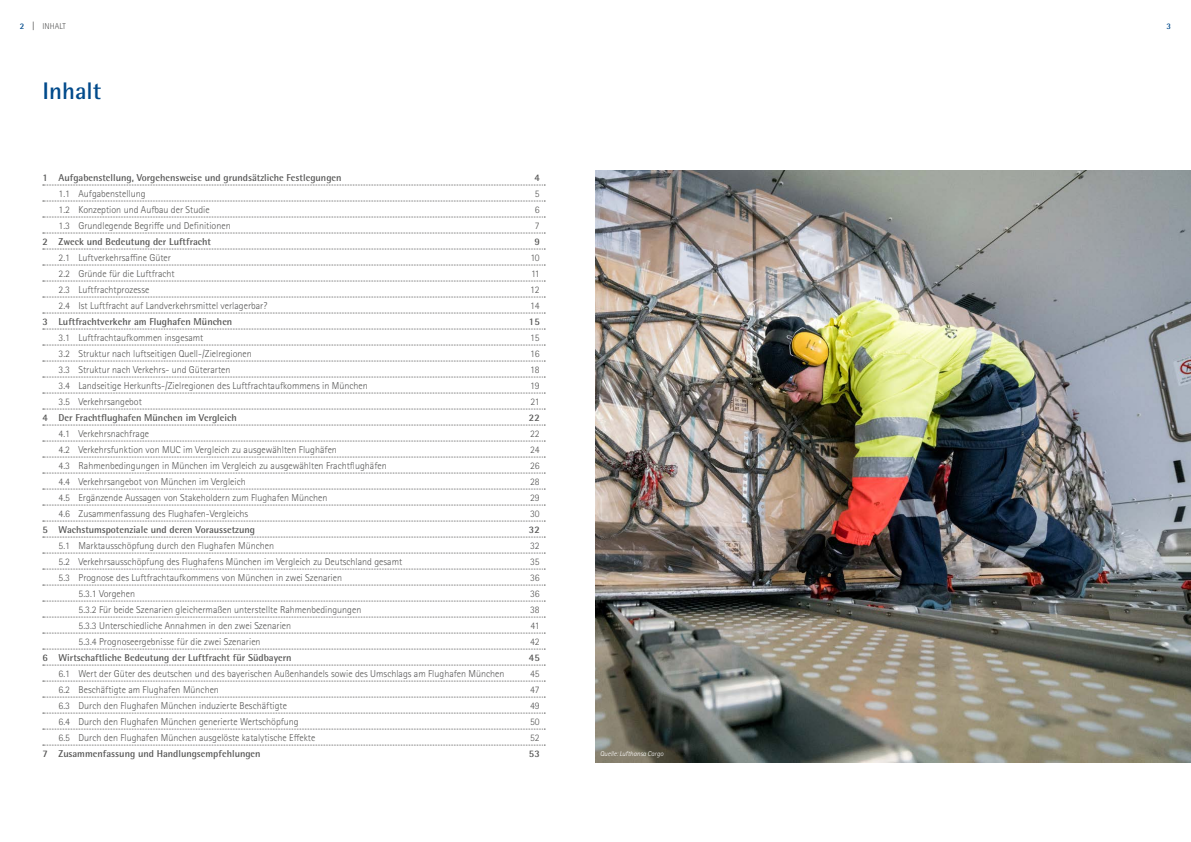
<style>
.page{position:relative;width:1191px;height:842px;background:#fff}
.page>*{position:absolute;margin:0;border:0;box-sizing:border-box;transform-origin:0 0}
.t1{font:700 24px "Rotis Semi Sans Std";color:#004a8b}
.t2{font:300 10px "Rotis Sans Serif Std";color:#565655}
.t3{font:700 10px "Rotis Semi Sans Std";color:#565655}
.t4{font:300 8.5px "Rotis Sans Serif Std";color:#565655}
.t5{font:700 8.5px "Rotis Semi Sans Std";color:#004a8b}
.t6{font:italic 300 7px "Rotis Sans Serif Std";color:#fff}
.s1{font-family:"Rotis Semi Sans Std";font-weight:700;color:#004a8b}
.s2{font-family:"Frutiger";font-weight:400;font-stretch:condensed}
</style>
<div class="page">
<svg style="left:43px;top:185px;width:502px;height:1px"></svg>
<svg style="left:43px;top:201px;width:502px;height:1px"></svg>
<svg style="left:43px;top:217px;width:502px;height:1px"></svg>
<svg style="left:43px;top:233px;width:502px;height:1px"></svg>
<svg style="left:43px;top:249px;width:502px;height:1px"></svg>
<svg style="left:43px;top:265px;width:502px;height:1px"></svg>
<svg style="left:43px;top:281px;width:502px;height:1px"></svg>
<svg style="left:43px;top:297px;width:502px;height:1px"></svg>
<svg style="left:43px;top:313px;width:502px;height:1px"></svg>
<svg style="left:43px;top:329px;width:502px;height:1px"></svg>
<svg style="left:43px;top:345px;width:502px;height:1px"></svg>
<svg style="left:43px;top:361px;width:502px;height:1px"></svg>
<svg style="left:43px;top:377px;width:502px;height:1px"></svg>
<svg style="left:43px;top:393px;width:502px;height:1px"></svg>
<svg style="left:43px;top:409px;width:502px;height:1px"></svg>
<svg style="left:43px;top:425px;width:502px;height:1px"></svg>
<svg style="left:43px;top:441px;width:502px;height:1px"></svg>
<svg style="left:43px;top:457px;width:502px;height:1px"></svg>
<svg style="left:43px;top:473px;width:502px;height:1px"></svg>
<svg style="left:43px;top:489px;width:502px;height:1px"></svg>
<svg style="left:43px;top:505px;width:502px;height:1px"></svg>
<svg style="left:43px;top:521px;width:502px;height:1px"></svg>
<svg style="left:43px;top:537px;width:502px;height:1px"></svg>
<svg style="left:43px;top:553px;width:502px;height:1px"></svg>
<svg style="left:43px;top:569px;width:502px;height:1px"></svg>
<svg style="left:43px;top:585px;width:502px;height:1px"></svg>
<svg style="left:43px;top:601px;width:502px;height:1px"></svg>
<svg style="left:43px;top:617px;width:502px;height:1px"></svg>
<svg style="left:43px;top:633px;width:502px;height:1px"></svg>
<svg style="left:43px;top:649px;width:502px;height:1px"></svg>
<svg style="left:43px;top:665px;width:502px;height:1px"></svg>
<svg style="left:43px;top:681px;width:502px;height:1px"></svg>
<svg style="left:43px;top:697px;width:502px;height:1px"></svg>
<svg style="left:43px;top:713px;width:502px;height:1px"></svg>
<svg style="left:43px;top:729px;width:502px;height:1px"></svg>
<svg style="left:43px;top:745px;width:502px;height:1px"></svg>
<img style="left:595px;top:170px;width:596px;height:592px">
<p class="t4" style="left:20px;top:21px;width:47px"><span class="s1">2</span> <span class="s2">|</span> INHALT</p>
<p class="t5" style="left:1166px;top:21px;width:6px">3</p>
<h1 class="t1" style="left:43px;top:76px;width:60px">Inhalt</h1>
<p class="t3" style="left:43px;top:171px;width:300px">1 Aufgabenstellung, Vorgehensweise und grundsätzliche Festlegungen</p>
<p class="t3" style="left:534px;top:171px;width:7px">4</p>
<p class="t2" style="left:59px;top:187px;width:89px">1.1 Aufgabenstellung</p>
<p class="t2" style="left:535px;top:187px;width:6px">5</p>
<p class="t2" style="left:59px;top:203px;width:153px">1.2 Konzeption und Aufbau der Studie</p>
<p class="t2" style="left:535px;top:203px;width:6px">6</p>
<p class="t2" style="left:59px;top:219px;width:174px">1.3 Grundlegende Begriffe und Definitionen</p>
<p class="t2" style="left:535px;top:219px;width:6px">7</p>
<p class="t3" style="left:43px;top:235px;width:170px">2 Zweck und Bedeutung der Luftfracht</p>
<p class="t3" style="left:534px;top:235px;width:7px">9</p>
<p class="t2" style="left:59px;top:251px;width:114px">2.1 Luftverkehrsaffine Güter</p>
<p class="t2" style="left:530px;top:251px;width:11px">10</p>
<p class="t2" style="left:59px;top:267px;width:118px">2.2 Gründe für die Luftfracht</p>
<p class="t2" style="left:531px;top:267px;width:10px">11</p>
<p class="t2" style="left:59px;top:283px;width:92px">2.3 Luftfrachtprozesse</p>
<p class="t2" style="left:530px;top:283px;width:11px">12</p>
<p class="t2" style="left:59px;top:299px;width:210px">2.4 Ist Luftfracht auf Landverkehrsmittel verlagerbar?</p>
<p class="t2" style="left:530px;top:299px;width:11px">14</p>
<p class="t3" style="left:43px;top:315px;width:191px">3 Luftfrachtverkehr am Flughafen München</p>
<p class="t3" style="left:529px;top:315px;width:12px">15</p>
<p class="t2" style="left:59px;top:331px;width:146px">3.1 Luftfrachtaufkommen insgesamt</p>
<p class="t2" style="left:530px;top:331px;width:11px">15</p>
<p class="t2" style="left:59px;top:347px;width:195px">3.2 Struktur nach luftseitigen Quell-/Zielregionen</p>
<p class="t2" style="left:530px;top:347px;width:11px">16</p>
<p class="t2" style="left:59px;top:363px;width:173px">3.3 Struktur nach Verkehrs- und Güterarten</p>
<p class="t2" style="left:530px;top:363px;width:11px">18</p>
<p class="t2" style="left:59px;top:379px;width:311px">3.4 Landseitige Herkunfts-/Zielregionen des Luftfrachtaufkommens in München</p>
<p class="t2" style="left:530px;top:379px;width:11px">19</p>
<p class="t2" style="left:59px;top:395px;width:85px">3.5 Verkehrsangebot</p>
<p class="t2" style="left:530px;top:395px;width:11px">21</p>
<p class="t3" style="left:43px;top:411px;width:196px">4 Der Frachtflughafen München im Vergleich</p>
<p class="t3" style="left:529px;top:411px;width:12px">22</p>
<p class="t2" style="left:59px;top:427px;width:92px">4.1 Verkehrsnachfrage</p>
<p class="t2" style="left:530px;top:427px;width:11px">22</p>
<p class="t2" style="left:59px;top:443px;width:280px">4.2 Verkehrsfunktion von MUC im Vergleich zu ausgewählten Flughäfen</p>
<p class="t2" style="left:530px;top:443px;width:11px">24</p>
<p class="t2" style="left:59px;top:459px;width:330px">4.3 Rahmenbedingungen in München im Vergleich zu ausgewählten Frachtflughäfen</p>
<p class="t2" style="left:530px;top:459px;width:11px">26</p>
<p class="t2" style="left:59px;top:475px;width:189px">4.4 Verkehrsangebot von München im Vergleich</p>
<p class="t2" style="left:530px;top:475px;width:11px">28</p>
<p class="t2" style="left:59px;top:491px;width:270px">4.5 Ergänzende Aussagen von Stakeholdern zum Flughafen München</p>
<p class="t2" style="left:530px;top:491px;width:11px">29</p>
<p class="t2" style="left:59px;top:507px;width:191px">4.6 Zusammenfassung des Flughafen-Vergleichs</p>
<p class="t2" style="left:530px;top:507px;width:11px">30</p>
<p class="t3" style="left:43px;top:523px;width:214px">5 Wachstumspotenziale und deren Voraussetzung</p>
<p class="t3" style="left:529px;top:523px;width:12px">32</p>
<p class="t2" style="left:59px;top:539px;width:217px">5.1 Marktausschöpfung durch den Flughafen München</p>
<p class="t2" style="left:530px;top:539px;width:11px">32</p>
<p class="t2" style="left:59px;top:555px;width:345px">5.2 Verkehrsausschöpfung des Flughafens München im Vergleich zu Deutschland gesamt</p>
<p class="t2" style="left:530px;top:555px;width:11px">35</p>
<p class="t2" style="left:59px;top:571px;width:285px">5.3 Prognose des Luftfrachtaufkommens von München in zwei Szenarien</p>
<p class="t2" style="left:530px;top:571px;width:11px">36</p>
<p class="t2" style="left:79px;top:587px;width:58px">5.3.1 Vorgehen</p>
<p class="t2" style="left:530px;top:587px;width:11px">36</p>
<p class="t2" style="left:79px;top:603px;width:284px">5.3.2 Für beide Szenarien gleichermaßen unterstellte Rahmenbedingungen</p>
<p class="t2" style="left:530px;top:603px;width:11px">38</p>
<p class="t2" style="left:79px;top:619px;width:214px">5.3.3 Unterschiedliche Annahmen in den zwei Szenarien</p>
<p class="t2" style="left:530px;top:619px;width:11px">41</p>
<p class="t2" style="left:79px;top:635px;width:183px">5.3.4 Prognoseergebnisse für die zwei Szenarien</p>
<p class="t2" style="left:530px;top:635px;width:11px">42</p>
<p class="t3" style="left:43px;top:651px;width:251px">6 Wirtschaftliche Bedeutung der Luftfracht für Südbayern</p>
<p class="t3" style="left:529px;top:651px;width:12px">45</p>
<p class="t2" style="left:59px;top:667px;width:447px">6.1 Wert der Güter des deutschen und des bayerischen Außenhandels sowie des Umschlags am Flughafen München</p>
<p class="t2" style="left:530px;top:667px;width:11px">45</p>
<p class="t2" style="left:59px;top:683px;width:162px">6.2 Beschäftigte am Flughafen München</p>
<p class="t2" style="left:530px;top:683px;width:11px">47</p>
<p class="t2" style="left:59px;top:699px;width:230px">6.3 Durch den Flughafen München induzierte Beschäftigte</p>
<p class="t2" style="left:530px;top:699px;width:11px">49</p>
<p class="t2" style="left:59px;top:715px;width:242px">6.4 Durch den Flughafen München generierte Wertschöpfung</p>
<p class="t2" style="left:530px;top:715px;width:11px">50</p>
<p class="t2" style="left:59px;top:731px;width:258px">6.5 Durch den Flughafen München ausgelöste katalytische Effekte</p>
<p class="t2" style="left:530px;top:731px;width:11px">52</p>
<p class="t3" style="left:43px;top:747px;width:220px">7 Zusammenfassung und Handlungsempfehlungen</p>
<p class="t3" style="left:529px;top:747px;width:12px">53</p>
<p class="t6" style="left:600px;top:750px;width:65px">Quelle: Lufthansa Cargo</p>
</div>
